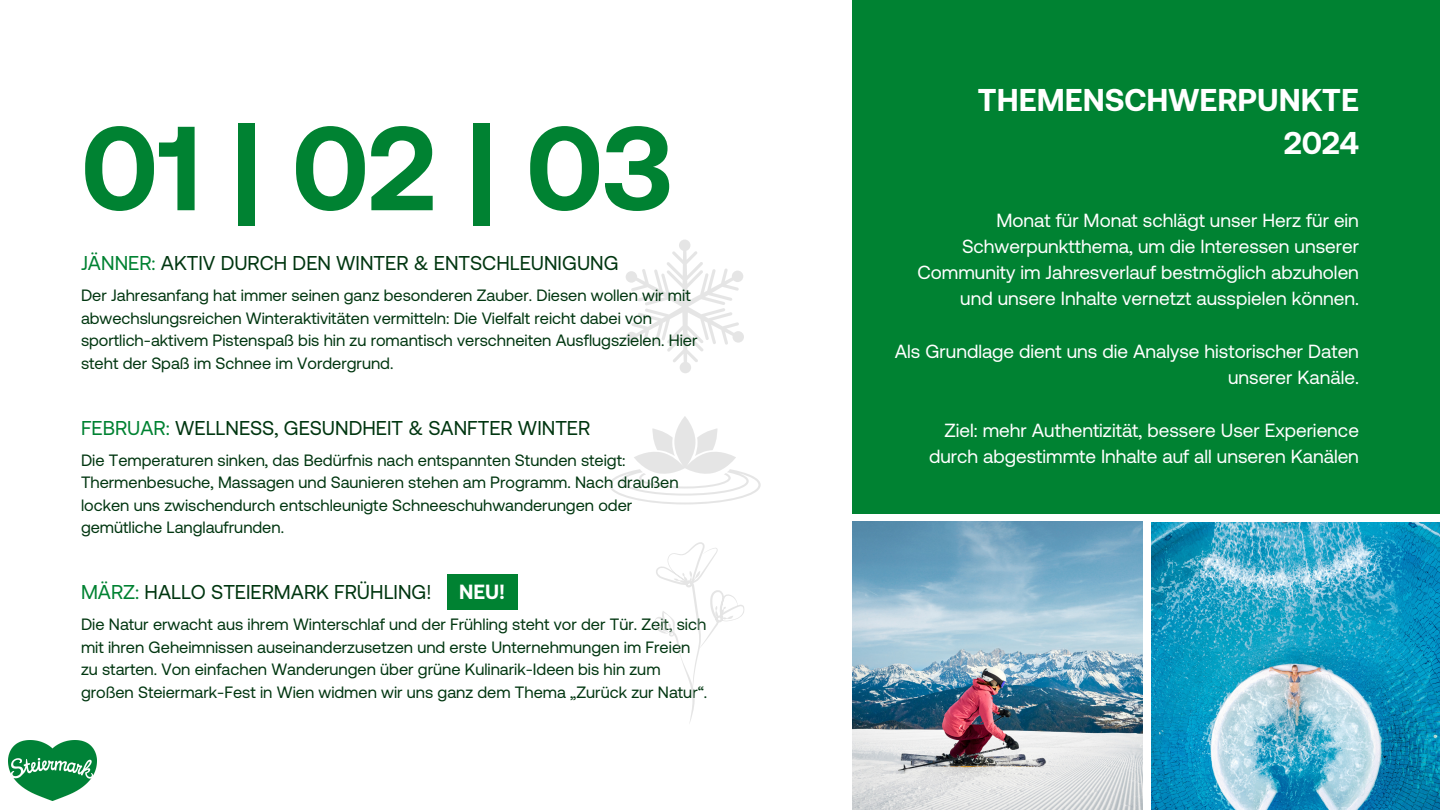
<style>
.page{position:relative;width:1440px;height:810px;background:#fff}
.page>*{position:absolute;margin:0;border:0;box-sizing:border-box;transform-origin:0 0}
.t1{font:700 119.2px "Aeonik";color:#008232}
.t2{font:700 31.5px "Aeonik";color:#fff}
.t3{font:700 20.5px "Aeonik";color:#fff}
.t4{font:20px "Aeonik";color:#003610}
.t5{font:19px/26.2px "Aeonik";color:#fff;text-align:right}
.t6{font:16.4px/22.5px "Aeonik";color:#003610}
.s1{color:#008232}
</style>
<div class="page">
<div style="left:853px;top:0;width:587px;height:810px;background:#008232"></div>
<svg style="left:626px;top:240px;width:118px;height:133px"></svg>
<svg style="left:609px;top:416px;width:152px;height:88px"></svg>
<img style="left:9px;top:741px;width:88px;height:60px">
<div style="left:844px;top:515px;width:596px;height:295px;background:#fff"></div>
<img style="left:853px;top:522px;width:289px;height:288px">
<img style="left:1151px;top:522px;width:289px;height:288px">
<svg style="left:654px;top:542px;width:90px;height:181px"></svg>
<div style="left:447px;top:575px;width:70px;height:35px;background:#008232"></div>
<p class="t1" style="left:81px;top:99px;width:594px">01|02|03</p>
<p class="t4" style="left:81px;top:252px;width:539px"><span class="s1">JÄNNER:</span> AKTIV DURCH DEN WINTER &amp; ENTSCHLEUNIGUNG</p>
<p class="t6" style="left:81px;top:284px;width:618px">Der Jahresanfang hat immer seinen ganz besonderen Zauber. Diesen wollen wir mit abwechslungsreichen Winteraktivitäten vermitteln: Die Vielfalt reicht dabei von sportlich-aktivem Pistenspaß bis hin zu romantisch verschneiten Ausflugszielen. Hier steht der Spaß im Schnee im Vordergrund.</p>
<p class="t4" style="left:81px;top:416px;width:511px"><span class="s1">FEBRUAR:</span> WELLNESS, GESUNDHEIT &amp; SANFTER WINTER</p>
<p class="t6" style="left:81px;top:449px;width:599px">Die Temperaturen sinken, das Bedürfnis nach entspannten Stunden steigt:<br>Thermenbesuche, Massagen und Saunieren stehen am Programm. Nach draußen locken uns zwischendurch entschleunigte Schneeschuhwanderungen oder gemütliche Langlaufrunden.</p>
<p class="t4" style="left:81px;top:581px;width:352px"><span class="s1">MÄRZ:</span> HALLO STEIERMARK FRÜHLING!</p>
<p class="t6" style="left:81px;top:613px;width:628px">Die Natur erwacht aus ihrem Winterschlaf und der Frühling steht vor der Tür. Zeit, sich mit ihren Geheimnissen auseinanderzusetzen und erste Unternehmungen im Freien zu starten. Von einfachen Wanderungen über grüne Kulinarik-Ideen bis hin zum großen Steiermark-Fest in Wien widmen wir uns ganz dem Thema „Zurück zur Natur“.</p>
<p class="t3" style="left:459px;top:580px;width:48px">NEU!</p>
<p class="t2" style="left:978px;top:82px;width:382px">THEMENSCHWERPUNKTE</p>
<p class="t2" style="left:1284px;top:125px;width:76px">2024</p>
<p class="t5" style="left:918px;top:207px;width:443px">Monat für Monat schlägt unser Herz für ein Schwerpunktthema, um die Interessen unserer Community im Jahresverlauf bestmöglich abzuholen und unsere Inhalte vernetzt ausspielen können.</p>
<p class="t5" style="left:895px;top:338px;width:466px">Als Grundlage dient uns die Analyse historischer Daten unserer Kanäle.</p>
<p class="t5" style="left:929px;top:417px;width:431px">Ziel: mehr Authentizität, bessere User Experience durch abgestimmte Inhalte auf all unseren Kanälen</p>
</div>
